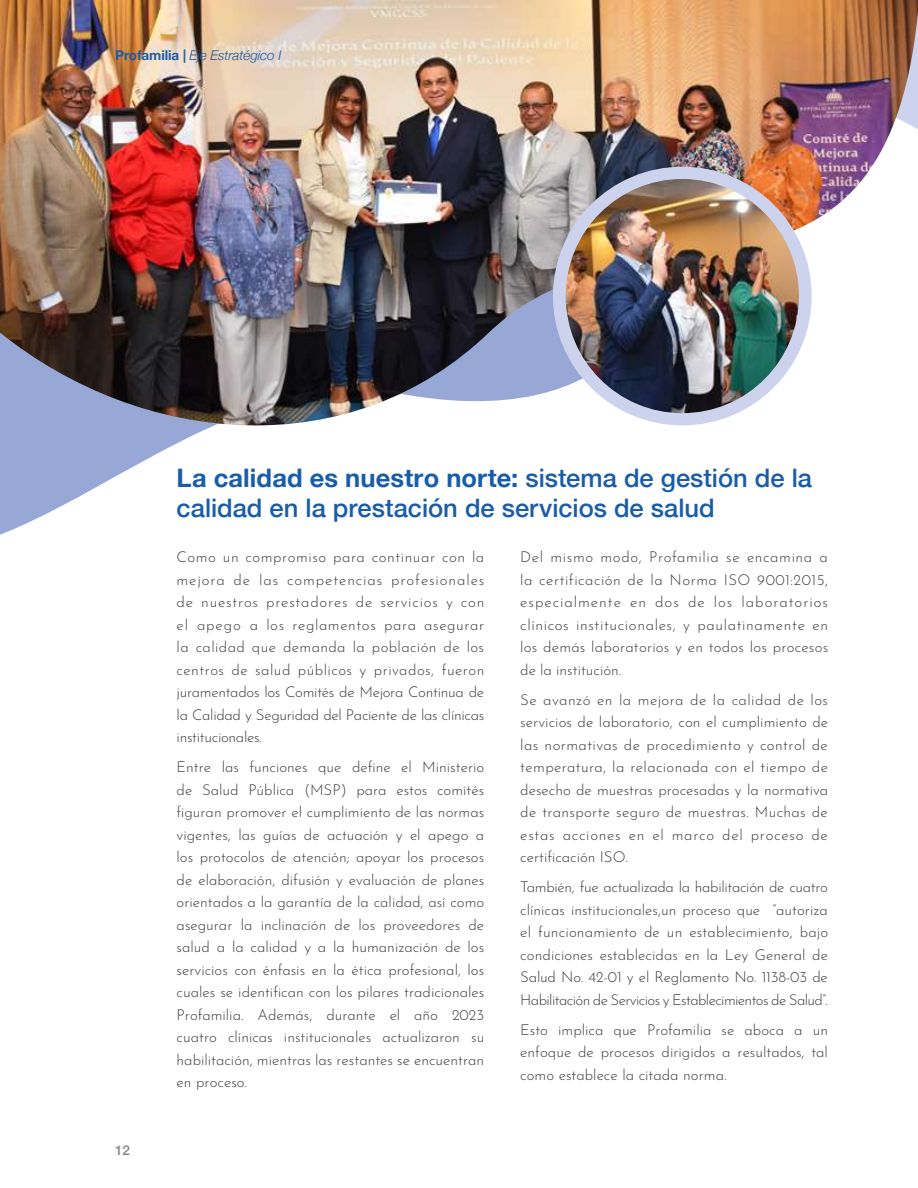
<style>
.page{position:relative;width:918px;height:1188px;background:#fff}
.page>*{position:absolute;margin:0;border:0;box-sizing:border-box;transform-origin:0 0}
.t1{font:500 25.5px/30px "Helvetica Neue";color:#195da9}
.t2{font:100 15px/22.5px "Josefin Sans";color:#3c3c3b;text-align:justify}
.t3{font:italic 300 13.5px "Helvetica Neue";letter-spacing:-.005em;color:#195da9}
.t4{font:500 13.5px "Helvetica Neue";color:#878787}
.s1{font-weight:700;font-style:normal}
.s2{font-weight:700}
</style>
<div class="page">
<svg style="left:0;top:455px;width:155px;height:80px;fill:#98a8d6"></svg>
<img style="left:0;top:0;width:918px;height:455px">
<div style="left:553px;top:167px;width:259px;height:258px;background:#cdd3ec;border-radius:50%"></div>
<img style="left:566px;top:179px;width:233px;height:234px">
<p class="t3" style="left:115px;top:45px;width:168px"><span class="s1">Profamilia |</span> Eje Estratégico I</p>
<p class="t4" style="left:115px;top:1139px;width:16px">12</p>
<h1 class="t1" style="left:177px;top:461px;width:637px"><span class="s2">La calidad es nuestro norte:</span> sistema de gestión de la calidad en la prestación de servicios de salud</h1>
<p class="t2" style="left:177px;top:545px;width:309px">Como un compromiso para continuar con la mejora de las competencias profesionales de nuestros prestadores de servicios y con el apego a los reglamentos para asegurar la calidad que demanda la población de los centros de salud públicos y privados, fueron juramentados los Comités de Mejora Continua de la Calidad y Seguridad del Paciente de las clínicas institucionales.</p>
<p class="t2" style="left:177px;top:755px;width:309px">Entre las funciones que define el Ministerio de Salud Pública (MSP) para estos comités figuran promover el cumplimiento de las normas vigentes, las guías de actuación y el apego a los protocolos de atención; apoyar los procesos de elaboración, difusión y evaluación de planes orientados a la garantía de la calidad, así como asegurar la inclinación de los proveedores de salud a la calidad y a la humanización de los servicios con énfasis en la ética profesional, los cuales se identifican con los pilares tradicionales Profamilia. Además, durante el año 2023 cuatro clínicas institucionales actualizaron su habilitación, mientras las restantes se encuentran en proceso.</p>
<p class="t2" style="left:520px;top:545px;width:309px">Del mismo modo, Profamilia se encamina a la certificación de la Norma ISO 9001:2015, especialmente en dos de los laboratorios clínicos institucionales, y paulatinamente en los demás laboratorios y en todos los procesos de la institución.</p>
<p class="t2" style="left:520px;top:687px;width:309px">Se avanzó en la mejora de la calidad de los servicios de laboratorio, con el cumplimiento de las normativas de procedimiento y control de temperatura, la relacionada con el tiempo de desecho de muestras procesadas y la normativa de transporte seguro de muestras. Muchas de estas acciones en el marco del proceso de certificación ISO.</p>
<p class="t2" style="left:520px;top:875px;width:309px">También, fue actualizada la habilitación de cuatro clínicas institucionales,un proceso que “autoriza el funcionamiento de un establecimiento, bajo condiciones establecidas en la Ley General de Salud No. 42-01 y el Reglamento No. 1138-03 de Habilitación de Servicios y Establecimientos de Salud”.</p>
<p class="t2" style="left:520px;top:1017px;width:309px">Esto implica que Profamilia se aboca a un enfoque de procesos dirigidos a resultados, tal como establece la citada norma.</p>
</div>
